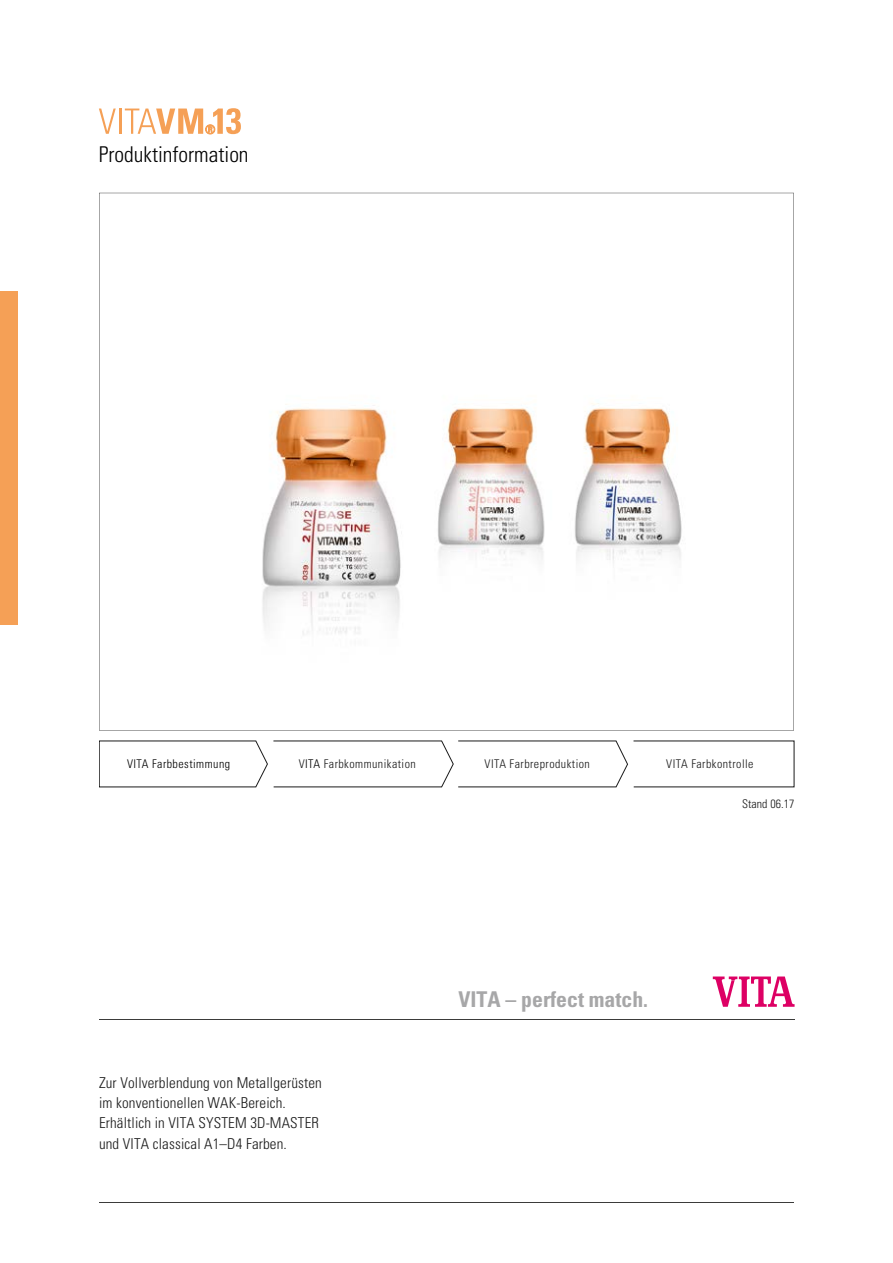
<style>
.page{position:relative;width:893px;height:1263px;background:#fff}
.page>*{position:absolute;margin:0;border:0;box-sizing:border-box;transform-origin:0 0}
.t1{font:700 condensed 21.75px "Univers LT";color:#a7a7a8}
.t2{font:300 condensed 21.75px "Univers LT";color:#000}
.t3{font:300 condensed 15px/20.2px "Univers LT";letter-spacing:.01em;color:#1a1a1a}
.t4{font:300 condensed 12px "Univers";letter-spacing:.04em;color:#1a1a1a}
.t5{font:300 condensed 12px "Univers";letter-spacing:.04em;color:#000}
.t6{font:300 condensed 12px "Univers";color:#1a1a1a}
.s1{color:#000}
</style>
<div class="page">
<div style="left:0;top:291px;width:17px;height:334px;background:#f5a056"></div>
<svg style="left:713px;top:976px;width:82px;height:31px"></svg>
<hr style="left:99px;top:1020px;width:696px;height:1px;background:#3b3b3a">
<hr style="left:99px;top:1202px;width:695px;height:1px;background:#3b3b3a">
<svg style="left:99px;top:109px;width:17px;height:25px"></svg>
<hr style="left:119px;top:109px;width:2px;height:25px;background:#f5a056">
<svg style="left:125px;top:108px;width:116px;height:27px"></svg>
<svg style="left:99px;top:193px;width:695px;height:538px"></svg>
<svg style="left:99px;top:740px;width:695px;height:47px"></svg>
<h1 class="t2" style="left:99px;top:141px;width:151px">Produktinformation</h1>
<p class="t5" style="left:127px;top:756px;width:105px">VITA Farbbestimmung</p>
<p class="t4" style="left:299px;top:756px;width:119px">V<span class="s1">ITA</span> Farbkommunikation</p>
<p class="t4" style="left:485px;top:756px;width:107px">VITA Farbreproduktion</p>
<p class="t4" style="left:666px;top:756px;width:89px">VITA Farbkontrolle</p>
<p class="t3" style="left:99px;top:1072px;width:224px">Zur Vollverblendung von Metallgerüsten im konventionellen WAK-Bereich.<br>Erhältlich in VITA SYSTEM 3D-MASTER und VITA classical A1–D4 Farben.</p>
<h1 class="t1" style="left:458px;top:985px;width:191px">VITA – perfect match.</h1>
<p class="t6" style="left:742px;top:796px;width:54px">Stand 06.17</p>
</div>
